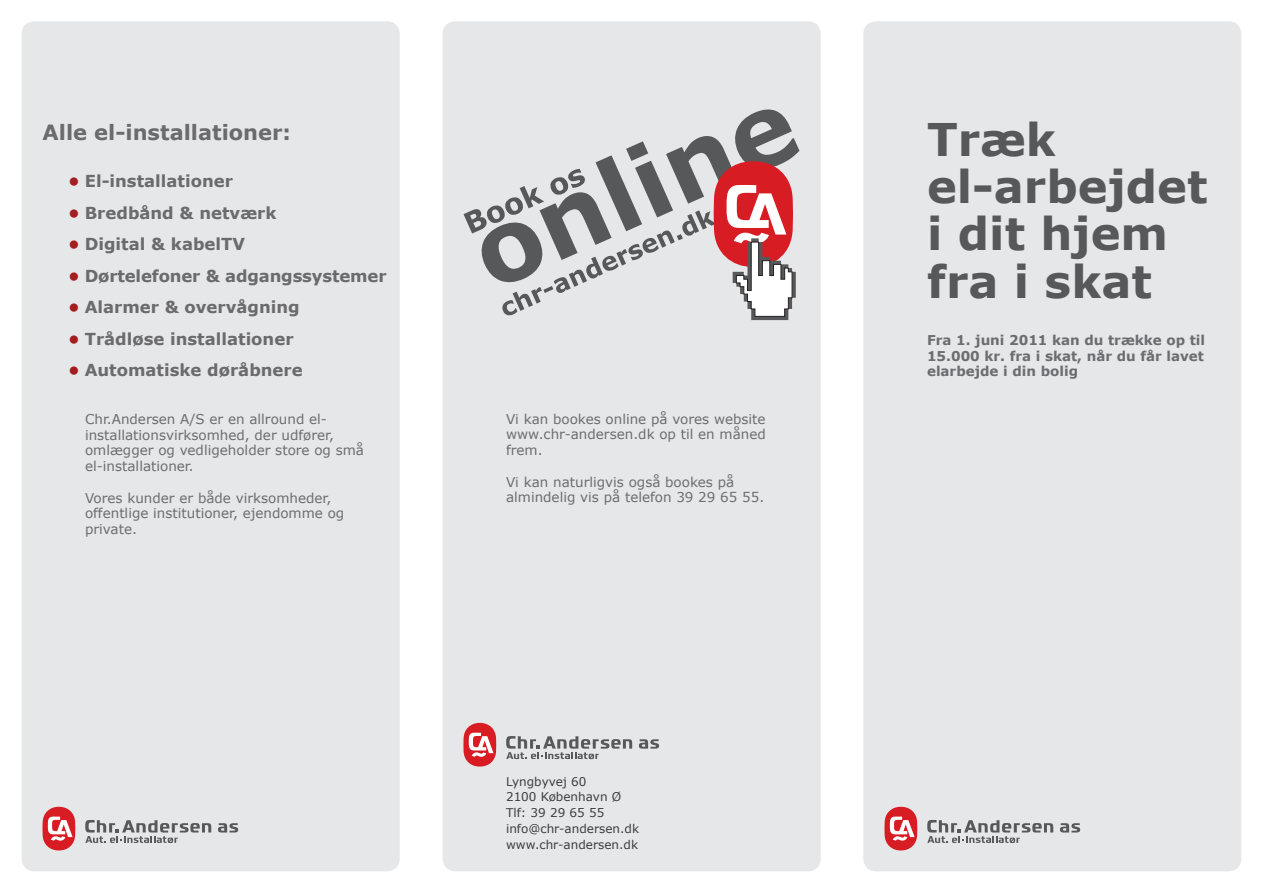
<style>
.page{position:relative;width:1263px;height:893px;background:#fff}
.page>*{position:absolute;margin:0;border:0;box-sizing:border-box;transform-origin:0 0}
.t1{font:700 45px/47.2px "Verdana";color:#57585a}
.t2{font:700 21px "Verdana";color:#6b6b6e}
.t3{font:700 16.5px "Verdana";color:#6b6b6e}
.t4{font:13.5px/15.8px "Verdana";color:#6c6d70}
.t5{font:700 13.5px/15.8px "Verdana";color:#6c6d70;text-align:justify}
.t6{font:12px "Verdana";color:#3e3e3f}
.s1{color:#a61c1f}
</style>
<div class="page">
<div style="left:22px;top:21px;width:378px;height:850px;background:#e6e7e9;border-radius:13px"></div>
<div style="left:863px;top:21px;width:378px;height:850px;background:#e6e7e9;border-radius:13px"></div>
<div style="left:443px;top:21px;width:378px;height:850px;background:#e6e7e9;border-radius:13px"></div>
<svg style="left:463px;top:109px;width:336px;height:211px"></svg>
<svg style="left:1060px;top:823px;width:20px;height:9px"></svg>
<svg style="left:927px;top:820px;width:126px;height:23px"></svg>
<svg style="left:884px;top:807px;width:33px;height:43px"></svg>
<svg style="left:639px;top:739px;width:20px;height:10px"></svg>
<svg style="left:506px;top:736px;width:126px;height:23px"></svg>
<svg style="left:463px;top:723px;width:33px;height:44px"></svg>
<svg style="left:218px;top:823px;width:20px;height:9px"></svg>
<svg style="left:85px;top:820px;width:126px;height:23px"></svg>
<svg style="left:43px;top:807px;width:32px;height:43px"></svg>
<p class="t2" style="left:43px;top:119px;width:250px">Alle el-installationer:</p>
<p class="t3" style="left:68px;top:171px;width:166px"><span class="s1">•</span> El-installationer</p>
<p class="t3" style="left:68px;top:202px;width:210px"><span class="s1">•</span> Bredbånd &amp; netværk</p>
<p class="t3" style="left:68px;top:234px;width:178px"><span class="s1">•</span> Digital &amp; kabelTV</p>
<p class="t3" style="left:68px;top:265px;width:320px"><span class="s1">•</span> Dørtelefoner &amp; adgangssystemer</p>
<p class="t3" style="left:68px;top:297px;width:233px"><span class="s1">•</span> Alarmer &amp; overvågning</p>
<p class="t3" style="left:68px;top:328px;width:227px"><span class="s1">•</span> Trådløse installationer</p>
<p class="t3" style="left:68px;top:360px;width:236px"><span class="s1">•</span> Automatiske døråbnere</p>
<p class="t4" style="left:85px;top:411px;width:280px">Chr.Andersen A/S er en allround el&shy;installationsvirksomhed, der udfører, omlægger og vedligeholder store og små el-installationer.</p>
<p class="t4" style="left:85px;top:489px;width:261px">Vores kunder er både virksomheder, offentlige institutioner, ejendomme og private.</p>
<p class="t4" style="left:506px;top:410px;width:261px;text-align:justify">Vi kan bookes online på vores website www.chr-andersen.dk op til en måned frem.</p>
<p class="t4" style="left:506px;top:473px;width:260px">Vi kan naturligvis også bookes på almindelig vis på telefon 39 29 65 55.</p>
<p class="t6" style="left:506px;top:774px;width:82px">Lyngbyvej 60</p>
<p class="t6" style="left:506px;top:789px;width:117px">2100 København Ø</p>
<p class="t6" style="left:506px;top:805px;width:100px">Tlf: 39 29 65 55</p>
<p class="t6" style="left:506px;top:821px;width:135px">info@chr-andersen.dk</p>
<p class="t6" style="left:506px;top:837px;width:134px">www.chr-andersen.dk</p>
<p class="t1" style="left:927px;top:114px;width:282px">Træk el-arbejdet i dit hjem fra i skat</p>
<p class="t5" style="left:927px;top:332px;width:280px">Fra 1. juni 2011 kan du trække op til 15.000 kr. fra i skat, når du får lavet elarbejde i din bolig</p>
</div>
